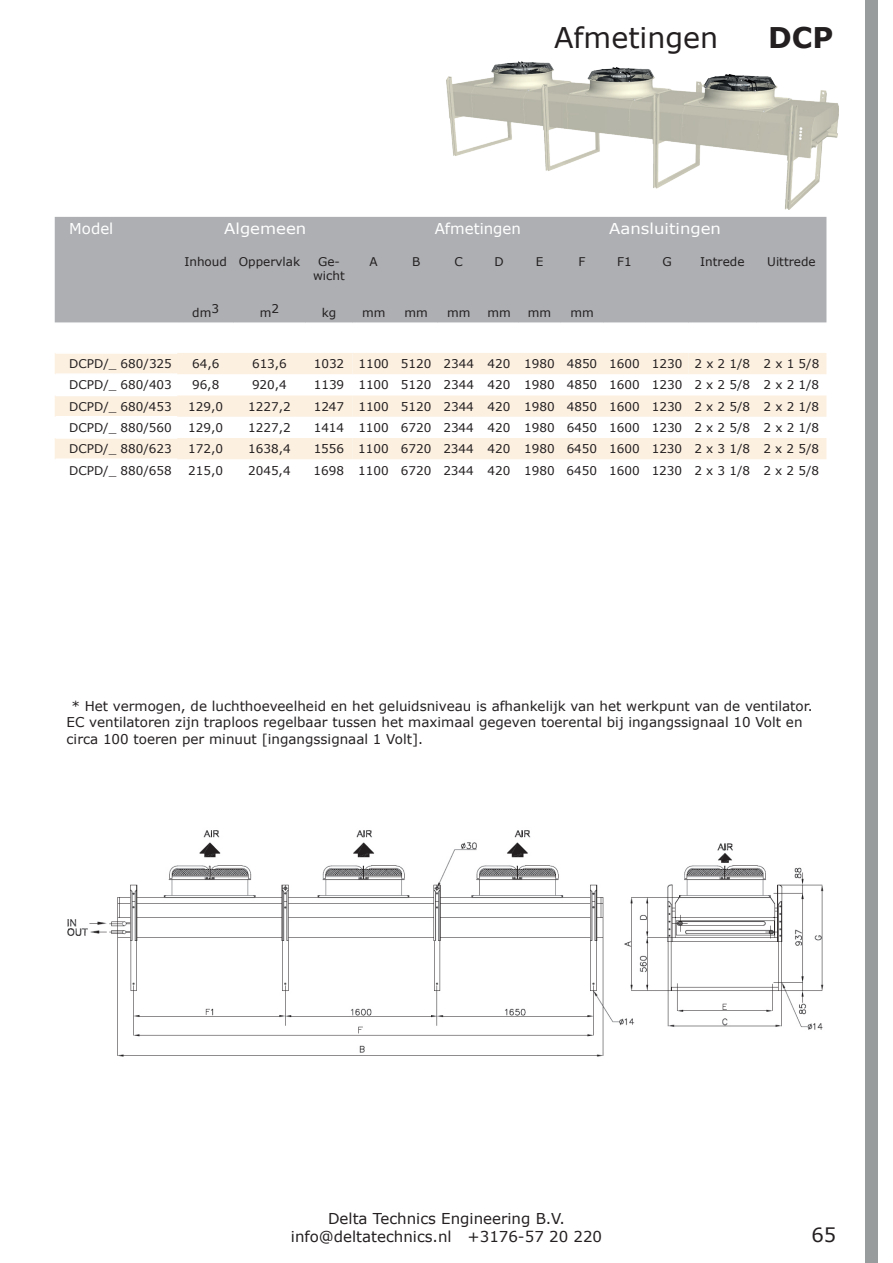
<style>
.page{position:relative;width:893px;height:1263px;background:#fff}
.page>*{position:absolute;margin:0;border:0;box-sizing:border-box;transform-origin:0 0}
.t1{font:28.5px "Verdana";color:#231f20}
.t2{font:700 28.5px "Verdana";color:#231f20}
.t3{font:19.5px "Verdana";color:#231f20}
.t4{font:15px/18px "Verdana";color:#231f20;text-align:center}
.t5{font:15px "Verdana";color:#fff;scale:1.1 1}
.t6{font:15px "Verdana";color:#fff}
.t7{font:13.5px/16.2px "Verdana";color:#231f20}
.t8{font:12px/14.4px "Verdana";color:#231f20;text-align:center}
</style>
<div class="page">
<div style="left:865px;top:0;width:13px;height:1263px;background:#999c9d"></div>
<div style="left:55px;top:217px;width:771px;height:105px;background:#adafb3"></div>
<svg style="left:55px;top:395px;width:123px;height:64px;fill:#fcf0e1"></svg>
<svg style="left:178px;top:395px;width:648px;height:64px;fill:#fcf0e1"></svg>
<div style="left:55px;top:353px;width:771px;height:21px;background:#fcf0e1"></div>
<hr style="left:56px;top:352px;width:121px;height:2px;background:#fff">
<hr style="left:56px;top:373px;width:121px;height:2px;background:#fff">
<hr style="left:56px;top:395px;width:121px;height:1px;background:#fff">
<hr style="left:56px;top:416px;width:121px;height:1px;background:#fff">
<hr style="left:56px;top:437px;width:121px;height:2px;background:#fff">
<hr style="left:56px;top:458px;width:121px;height:2px;background:#fff">
<img style="left:67px;top:830px;width:757px;height:227px">
<img style="left:446px;top:61px;width:393px;height:149px">
<h1 class="t1" style="left:554px;top:18px;width:166px">Afmetingen</h1>
<h1 class="t2" style="left:768px;top:17px;width:67px">DCP</h1>
<p class="t6" style="left:69px;top:219px;width:46px">Model</p>
<p class="t5" style="left:224px;top:219px;width:76px">Algemeen</p>
<p class="t6" style="left:435px;top:219px;width:88px">Afmetingen</p>
<p class="t5" style="left:609px;top:219px;width:103px">Aansluitingen</p>
<p class="t8" style="left:184px;top:254px;width:117px">Inhoud Oppervlak</p>
<p class="t8" style="left:313px;top:254px;width:33px">Ge&shy;wicht</p>
<p class="t8" style="left:370px;top:254px;width:10px">A</p>
<p class="t8" style="left:412px;top:254px;width:10px">B</p>
<p class="t8" style="left:454px;top:254px;width:10px">C</p>
<p class="t8" style="left:494px;top:254px;width:11px">D</p>
<p class="t8" style="left:536px;top:254px;width:9px">E</p>
<p class="t8" style="left:579px;top:254px;width:8px">F</p>
<p class="t8" style="left:617px;top:254px;width:16px">F1</p>
<p class="t8" style="left:662px;top:254px;width:11px">G</p>
<p class="t8" style="left:700px;top:254px;width:46px">Intrede</p>
<p class="t8" style="left:767px;top:254px;width:50px">Uittrede</p>
<p class="t8" style="left:192px;top:305px;width:28px">dm3</p>
<p class="t8" style="left:260px;top:303px;width:21px">m2</p>
<p class="t8" style="left:322px;top:305px;width:16px">kg</p>
<p class="t8" style="left:362px;top:305px;width:25px">mm</p>
<p class="t8" style="left:404px;top:305px;width:25px">mm</p>
<p class="t8" style="left:447px;top:305px;width:25px">mm</p>
<p class="t8" style="left:487px;top:305px;width:25px">mm</p>
<p class="t8" style="left:528px;top:305px;width:25px">mm</p>
<p class="t8" style="left:570px;top:305px;width:25px">mm</p>
<p class="t8" style="left:69px;top:356px;width:104px">DCPD/_ 680/325</p>
<p class="t8" style="left:192px;top:356px;width:29px">64,6</p>
<p class="t8" style="left:252px;top:356px;width:36px">613,6</p>
<p class="t8" style="left:314px;top:356px;width:507px">1032 1100 5120 2344 420 1980 4850 1600 1230 2 x 2 1/8 2 x 1 5/8</p>
<p class="t8" style="left:69px;top:378px;width:104px">DCPD/_ 680/403</p>
<p class="t8" style="left:192px;top:378px;width:29px">96,8</p>
<p class="t8" style="left:252px;top:378px;width:36px">920,4</p>
<p class="t8" style="left:314px;top:378px;width:507px">1139 1100 5120 2344 420 1980 4850 1600 1230 2 x 2 5/8 2 x 2 1/8</p>
<p class="t8" style="left:69px;top:399px;width:104px">DCPD/_ 680/453</p>
<p class="t8" style="left:188px;top:399px;width:36px">129,0</p>
<p class="t8" style="left:248px;top:399px;width:44px">1227,2</p>
<p class="t8" style="left:314px;top:399px;width:507px">1247 1100 5120 2344 420 1980 4850 1600 1230 2 x 2 5/8 2 x 2 1/8</p>
<p class="t8" style="left:69px;top:420px;width:104px">DCPD/_ 880/560</p>
<p class="t8" style="left:188px;top:420px;width:36px">129,0</p>
<p class="t8" style="left:248px;top:420px;width:44px">1227,2</p>
<p class="t8" style="left:314px;top:420px;width:507px">1414 1100 6720 2344 420 1980 6450 1600 1230 2 x 2 5/8 2 x 2 1/8</p>
<p class="t8" style="left:69px;top:441px;width:104px">DCPD/_ 880/623</p>
<p class="t8" style="left:188px;top:441px;width:36px">172,0</p>
<p class="t8" style="left:248px;top:441px;width:44px">1638,4</p>
<p class="t8" style="left:314px;top:441px;width:507px">1556 1100 6720 2344 420 1980 6450 1600 1230 2 x 3 1/8 2 x 2 5/8</p>
<p class="t8" style="left:69px;top:463px;width:104px">DCPD/_ 880/658</p>
<p class="t8" style="left:188px;top:463px;width:36px">215,0</p>
<p class="t8" style="left:248px;top:463px;width:44px">2045,4</p>
<p class="t8" style="left:314px;top:463px;width:507px">1698 1100 6720 2344 420 1980 6450 1600 1230 2 x 3 1/8 2 x 2 5/8</p>
<p class="t7" style="left:67px;top:698px;width:747px;text-indent:5px">* Het vermogen, de luchthoeveelheid en het geluidsniveau is afhankelijk van het werkpunt van de ventilator.<br>EC ventilatoren zijn traploos regelbaar tussen het maximaal gegeven toerental bij ingangssignaal 10 Volt en circa 100 toeren per minuut [ingangssignaal 1 Volt].</p>
<p class="t4" style="left:291px;top:1209px;width:313px">Delta Technics Engineering B.V. info@deltatechnics.nl +3176-57 20 220</p>
<h2 class="t3" style="left:811px;top:1222px;width:26px">65</h2>
</div>
